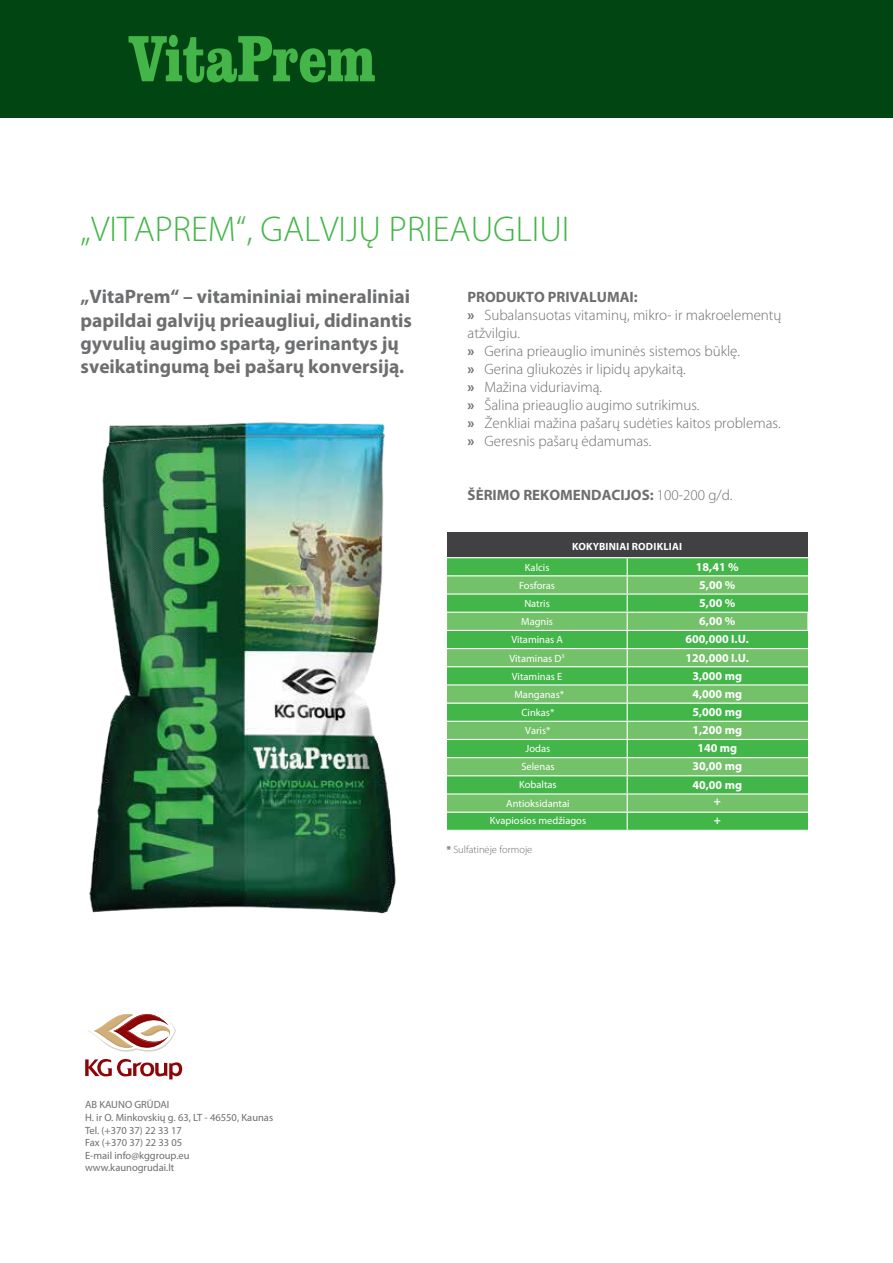
<style>
.page{position:relative;width:893px;height:1263px;background:#fff}
.page>*{position:absolute;margin:0;border:0;box-sizing:border-box;transform-origin:0 0}
.t1{font:300 36px "Myriad Pro";color:#44b649}
.t2{font:700 19.5px/23.4px "Myriad Pro";color:#6d6e70}
.t3{font:300 15px/18px "Myriad Pro";color:#6d6e70}
.t4{font:700 15px "Myriad Pro";color:#6d6e70}
.t5{font:700 12px/18.1px "Myriad Pro";color:#fff;text-align:center}
.t6{font:10.5px/18.1px "Myriad Pro";color:#fff;text-align:center}
.t7{font:10.5px/12.6px "Myriad Pro";color:#6d6e71}
.t8{font:300 10.5px "Myriad Pro";color:#6d6e70}
.t9{font:700 10.5px "Myriad Pro";letter-spacing:.02em;color:#fff}
.s1{font-weight:700}
.s2{font-weight:300}
</style>
<div class="page">
<div style="left:0;top:0;width:893px;height:117px;background:#004512"></div>
<img style="left:89px;top:422px;width:307px;height:492px">
<svg style="left:88px;top:1013px;width:88px;height:39px"></svg>
<svg style="left:85px;top:1059px;width:97px;height:20px"></svg>
<div style="left:627px;top:812px;width:180px;height:18px;background:#43b649"></div>
<div style="left:447px;top:812px;width:180px;height:18px;background:#43b649"></div>
<div style="left:627px;top:794px;width:180px;height:18px;background:#73c169"></div>
<div style="left:447px;top:794px;width:180px;height:18px;background:#73c169"></div>
<hr style="left:627px;top:812px;width:181px;height:1px;background:#fff">
<hr style="left:627px;top:780px;width:1px;height:32px;background:#fff">
<hr style="left:446px;top:812px;width:181px;height:1px;background:#fff">
<svg style="left:627px;top:813px;width:1px;height:17px"></svg>
<div style="left:447px;top:532px;width:360px;height:26px;background:#414042"></div>
<hr style="left:627px;top:557px;width:181px;height:1px;background:#fff">
<hr style="left:446px;top:557px;width:181px;height:1px;background:#fff">
<svg style="left:447px;top:558px;width:360px;height:235px;background:#64bf62"></svg>
<h1 class="t1" style="left:81px;top:207px;width:490px">„VITAPREM“, GALVIJŲ PRIEAUGLIUI</h1>
<h2 class="t2" style="left:81px;top:284px;width:333px">„VitaPrem“ – vitamininiai mineraliniai papildai galvijų prieaugliui, didinantis gyvulių augimo spartą, gerinantys jų sveikatingumą bei pašarų konversiją.</h2>
<p class="t3" style="left:468px;top:288px;width:315px"><span class="s1">PRODUKTO PRIVALUMAI:<br>»</span> Subalansuotas vitaminų, mikro- ir makroelementų atžvilgiu.<br><span class="s1">»</span> Gerina prieauglio imuninės sistemos būklę.<br><span class="s1">»</span> Gerina gliukozės ir lipidų apykaitą.<br><span class="s1">»</span> Mažina viduriavimą.<br><span class="s1">»</span> Šalina prieauglio augimo sutrikimus.<br><span class="s1">»</span> Ženkliai mažina pašarų sudėties kaitos problemas. <span class="s1">»</span> Geresnis pašarų ėdamumas.</p>
<p class="t4" style="left:468px;top:485px;width:266px">ŠĖRIMO REKOMENDACIJOS: <span class="s2">100-200 g/d.</span></p>
<p class="t9" style="left:572px;top:539px;width:112px">KOKYBINIAI RODIKLIAI</p>
<p class="t6" style="left:509px;top:558px;width:57px">Kalcis<br>Fosforas<br>Natris<br>Magnis<br>Vitaminas A<br>Vitaminas D<sup>3<br></sup>Vitaminas E<br>Manganas*</p>
<p class="t5" style="left:686px;top:557px;width:65px">18,41 %<br>5,00 %<br>5,00 %<br>6,00 %<br>600,000 I.U.<br>120,000 I.U.<br>3,000 mg<br>4,000 mg<br>5,000 mg<br>1,200 mg<br>140 mg<br>30,00 mg<br>40,00 mg</p>
<p class="t6" style="left:519px;top:571px;width:7px">F</p>
<p class="t6" style="left:511px;top:626px;width:7px">V</p>
<p class="t6" style="left:509px;top:644px;width:7px">V</p>
<p class="t6" style="left:512px;top:662px;width:7px">V</p>
<p class="t6" style="left:514px;top:680px;width:10px">M</p>
<p class="t6" style="left:519px;top:703px;width:39px">Cinkas*<br>Varis*<br>Jodas<br>Selenas<br>Kobaltas</p>
<p class="t6" style="left:490px;top:811px;width:98px">Kvapiosios medžiagos</p>
<p class="t5" style="left:714px;top:810px;width:9px">+</p>
<p class="t6" style="left:506px;top:794px;width:65px">Antioksidantai</p>
<p class="t5" style="left:714px;top:792px;width:9px">+</p>
<p class="t6" style="left:520px;top:807px;width:7px">S</p>
<p class="t7" style="left:85px;top:1098px;width:190px">AB KAUNO GRŪDAI<br>H. ir O. Minkovskių g. 63, LT - 46550, Kaunas<br>Tel. (+370 37) 22 33 17<br>Fax (+370 37) 22 33 05<br>E-mail info@kggroup.eu www.kaunogrudai.lt</p>
<p class="t8" style="left:446px;top:843px;width:87px"><span class="s1">*</span> Sulfatinėje formoje</p>
</div>
